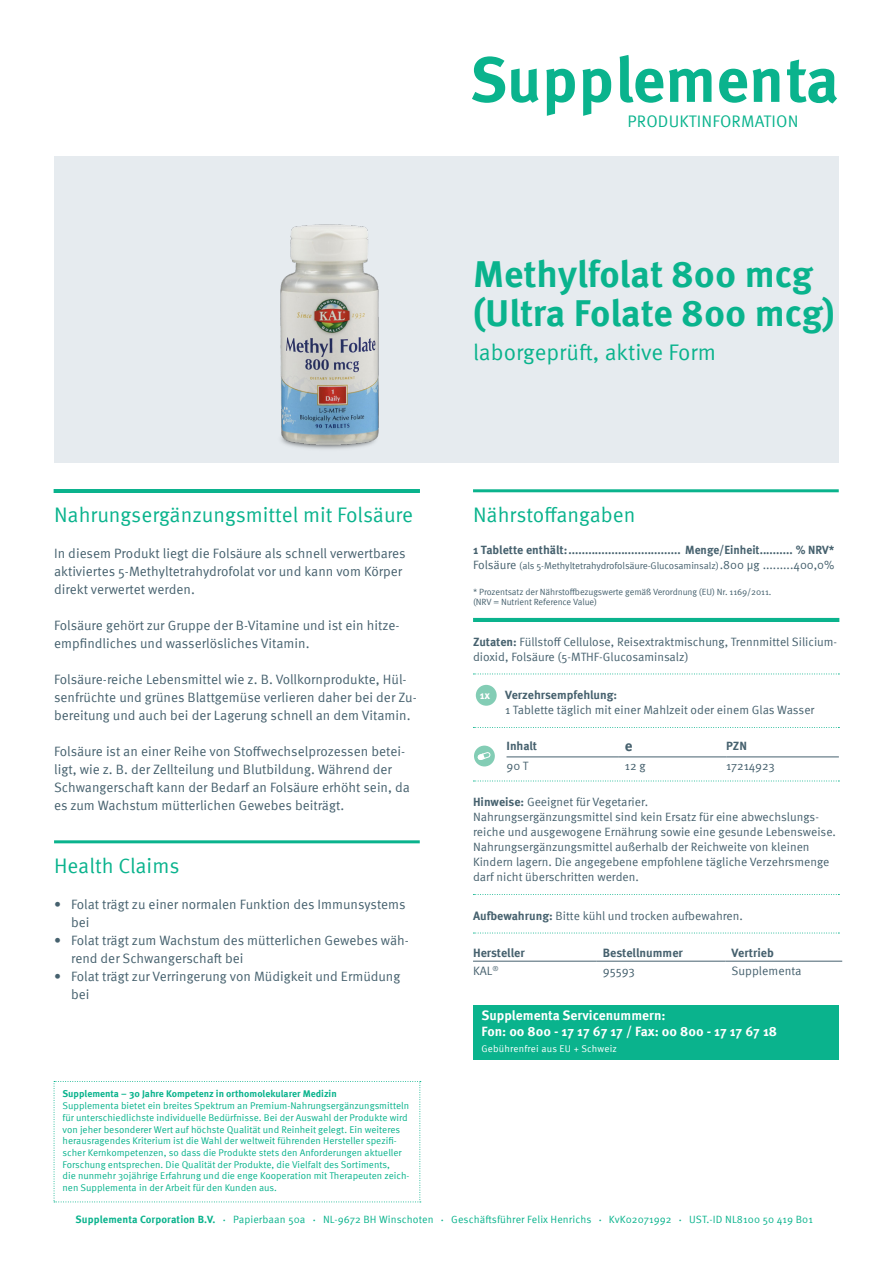
<style>
.page{position:relative;width:893px;height:1263px;background:#fff}
.page>*{position:absolute;margin:0;border:0;box-sizing:border-box;transform-origin:0 0}
.Produkt_Titel{font:700 63.45px "Meta Pro";color:#0ab38d}
.Produkt_Titel-2{font:700 37.5px/39px "Meta Pro";color:#0ab38d}
.Produkt_Subline{font:22.5px "Meta Pro";color:#0ab38d}
.Headline-Grün{font:21px "Meta Pro";color:#0ab38d}
.t1{font:16.65px "Meta Pro";letter-spacing:.01em;color:#0ab38d}
.Nährstoffangaben{font:700 15px "Meta Pro";color:#46616e}
.Fließtext{font:13.5px/18px "Meta Pro";color:#46616e}
.Servicenummern{font:700 13.5px/16.2px "Meta Pro";color:#fff}
.Nährstoffangaben-2{font:700 12.15px "Meta Pro";color:#46616e}
.Nährstoffangaben-3{font:12.15px "Meta Pro";color:#46616e}
.Fließtext_klein{font:12.15px "Meta Pro";letter-spacing:-.005em;color:#46616e}
.Fließtext_klein_mit{font:12px/15px "Meta Pro";color:#46616e}
.Nährstoffangaben-4{font:700 12px "Meta Pro";color:#46616e}
.Nährstoffangaben-5{font:12px "Meta Pro";letter-spacing:-.01em;color:#46616e}
.Fließtext-2{font:700 10.95px "Meta Pro";color:#fff}
.t2{font:10.5px "Meta Pro";letter-spacing:.01em;color:#0ab38d}
.t3{font:700 10.5px "Meta Pro";letter-spacing:.01em;color:#0ab38d}
.Supplementa_Text_Kle{font:9.75px/11.7px "Meta Pro";color:#0ab38d}
.Nährstoffangaben-6{font:9.75px "Meta Pro";letter-spacing:-.01em;color:#46616e}
.Servicenummern-2{font:9.75px "Meta Pro";letter-spacing:.02em;color:#fff}
.Nährstoffangaben-7{font:9px/10.5px "Meta Pro";letter-spacing:-.01em;color:#46616e}
.s1{font-weight:700}
.s2{font-size:12px}
.s3{font-size:4.5px}
</style>
<div class="page">
<div style="left:54px;top:156px;width:785px;height:306px;background:#e6ebef"></div>
<hr style="left:54px;top:840px;width:366px;height:3px;background:#0ab38d">
<hr style="left:473px;top:489px;width:366px;height:3px;background:#0ab38d">
<svg style="left:473px;top:674px;width:366px;height:1px"></svg>
<svg style="left:473px;top:727px;width:366px;height:1px"></svg>
<svg style="left:473px;top:781px;width:366px;height:1px"></svg>
<svg style="left:473px;top:894px;width:366px;height:1px"></svg>
<svg style="left:473px;top:933px;width:366px;height:1px"></svg>
<div style="left:473px;top:1005px;width:366px;height:54px;background:#0ab38d"></div>
<div style="left:476px;top:685px;width:21px;height:21px;background:#83cdb5;border-radius:50%"></div>
<hr style="left:506px;top:757px;width:113px;height:1px;background:#46616e">
<hr style="left:619px;top:757px;width:107px;height:1px;background:#46616e">
<hr style="left:726px;top:757px;width:113px;height:1px;background:#46616e">
<div style="left:474px;top:746px;width:21px;height:20px;background:#83cdb5;border-radius:50%"></div>
<svg style="left:478px;top:752px;width:12px;height:8px"></svg>
<hr style="left:473px;top:961px;width:124px;height:1px;background:#46616e">
<hr style="left:597px;top:961px;width:129px;height:1px;background:#46616e">
<hr style="left:726px;top:961px;width:116px;height:1px;background:#46616e">
<hr style="left:473px;top:618px;width:366px;height:3px;background:#0ab38d">
<svg style="left:54px;top:1081px;width:367px;height:121px"></svg>
<hr style="left:54px;top:489px;width:366px;height:3px;background:#0ab38d">
<img style="left:280px;top:224px;width:99px;height:225px">
<p class="Produkt_Titel" style="left:470px;top:30px;width:371px">Supplementa</p>
<p class="t1" style="left:628px;top:109px;width:172px">PRODUKTINFORMATION</p>
<p class="Headline-Grün" style="left:54px;top:499px;width:361px">Nahrungsergänzungsmittel mit Folsäure</p>
<p class="Fließtext" style="left:54px;top:543px;width:353px">In diesem Produkt liegt die Folsäure als schnell verwertbares aktiviertes 5-Methyltetrahydrofolat vor und kann vom Körper direkt verwertet werden.</p>
<p class="Fließtext" style="left:54px;top:615px;width:347px">Folsäure gehört zur Gruppe der B-Vitamine und ist ein hitze&shy;empfindliches und wasserlösliches Vitamin.</p>
<p class="Fließtext" style="left:54px;top:669px;width:364px">Folsäure-reiche Lebensmittel wie z. B. Vollkornprodukte, Hül&shy;senfrüchte und grünes Blattgemüse verlieren daher bei der Zu&shy;bereitung und auch bei der Lagerung schnell an dem Vitamin.</p>
<p class="Fließtext" style="left:54px;top:741px;width:357px">Folsäure ist an einer Reihe von Stoffwechselprozessen betei&shy;ligt, wie z. B. der Zellteilung und Blutbildung. Während der Schwangerschaft kann der Bedarf an Folsäure erhöht sein, da es zum Wachstum mütterlichen Gewebes beiträgt.</p>
<p class="Headline-Grün" style="left:54px;top:850px;width:127px">Health Claims</p>
<p class="Fließtext" style="left:71px;top:894px;width:336px;text-indent:-17px">• Folat trägt zu einer normalen Funktion des Immunsystems bei</p>
<p class="Fließtext" style="left:71px;top:930px;width:339px;text-indent:-17px">• Folat trägt zum Wachstum des mütterlichen Gewebes wäh&shy;rend der Schwangerschaft bei</p>
<p class="Fließtext" style="left:71px;top:966px;width:331px;text-indent:-17px">• Folat trägt zur Verringerung von Müdigkeit und Ermüdung bei</p>
<p class="Supplementa_Text_Kle" style="left:63px;top:1087px;width:348px"><span class="s1">Supplementa – 30 Jahre Kompetenz in orthomolekularer Medizin<br></span>Supplementa bietet ein breites Spektrum an Premium-Nahrungsergänzungsmitteln für unterschiedlichste individuelle Bedürfnisse. Bei der Auswahl der Produkte wird von jeher besonderer Wert auf höchste Qualität und Reinheit gelegt. Ein weiteres herausragendes Kriterium ist die Wahl der weltweit führenden Hersteller spezifi&shy;scher Kernkompetenzen, so dass die Produkte stets den Anforderungen aktueller Forschung entsprechen. Die Qualität der Produkte, die Vielfalt des Sortiments,<br>die nunmehr 30jährige Erfahrung und die enge Kooperation mit Therapeuten zeich&shy;nen Supplementa in der Arbeit für den Kunden aus.</p>
<p class="Produkt_Titel-2" style="left:473px;top:252px;width:363px">Methylfolat 800 mcg (Ultra Folate 800 mcg)</p>
<p class="Produkt_Subline" style="left:473px;top:336px;width:245px">laborgeprüft, aktive Form</p>
<p class="Headline-Grün" style="left:473px;top:499px;width:164px">Nährstoffangaben</p>
<p class="Nährstoffangaben-4" style="left:473px;top:541px;width:363px">1 Tablette enthält:.................................. Menge/Einheit.......... % NRV*</p>
<p class="Nährstoffangaben-6" style="left:473px;top:559px;width:363px"><span class="s2">Folsäure</span> (als 5-Methyltetrahydrofolsäure-Glucosaminsalz)<span class="s2">.800 µg .........400,0%</span></p>
<p class="Nährstoffangaben-7" style="left:473px;top:586px;width:300px">* Prozentsatz der Nährstoffbezugswerte gemäß Verordnung (EU) Nr. 1169/2011. (NRV = Nutrient Reference Value)</p>
<p class="Fließtext_klein_mit" style="left:473px;top:633px;width:366px"><span class="s1">Zutaten:</span> Füllstoff Cellulose, Reisextraktmischung, Trennmittel Silicium&shy;dioxid, Folsäure (5-MTHF-Glucosaminsalz)</p>
<p class="Fließtext-2" style="left:480px;top:686px;width:12px">1x</p>
<p class="Fließtext_klein_mit" style="left:505px;top:687px;width:311px"><span class="s1">Verzehrsempfehlung:<br></span>1 Tablette täglich mit einer Mahlzeit oder einem Glas Wasser</p>
<p class="Nährstoffangaben-4" style="left:506px;top:737px;width:32px">Inhalt</p>
<p class="Nährstoffangaben" style="left:625px;top:734px;width:9px">e</p>
<p class="Nährstoffangaben-4" style="left:726px;top:737px;width:22px">PZN</p>
<p class="Nährstoffangaben-5" style="left:506px;top:757px;width:23px">90 T</p>
<p class="Nährstoffangaben-5" style="left:625px;top:757px;width:22px">12 g</p>
<p class="Nährstoffangaben-5" style="left:726px;top:757px;width:50px">17214923</p>
<p class="Fließtext_klein_mit" style="left:473px;top:794px;width:364px"><span class="s1">Hinweise:</span> Geeignet für Vegetarier.<br>Nahrungsergänzungsmittel sind kein Ersatz für eine abwechslungs&shy;reiche und ausgewogene Ernährung sowie eine gesunde Lebensweise.<br>Nahrungsergänzungsmittel außerhalb der Reichweite von kleinen Kindern lagern. Die angegebene empfohlene tägliche Verzehrsmenge darf nicht überschritten werden.</p>
<p class="Fließtext_klein_mit" style="left:473px;top:907px;width:271px"><span class="s1">Aufbewahrung:</span> Bitte kühl und trocken aufbewahren.</p>
<p class="Nährstoffangaben-2" style="left:473px;top:943px;width:53px">Hersteller</p>
<p class="Nährstoffangaben-2" style="left:603px;top:943px;width:82px">Bestellnummer</p>
<p class="Nährstoffangaben-2" style="left:732px;top:943px;width:44px">Vertrieb</p>
<p class="Nährstoffangaben-3" style="left:473px;top:961px;width:27px">KAL<sup>®</sup></p>
<p class="Fließtext_klein" style="left:603px;top:961px;width:34px">95593</p>
<p class="Nährstoffangaben-3" style="left:732px;top:961px;width:71px">Supplementa</p>
<p class="Servicenummern" style="left:482px;top:1006px;width:297px">Supplementa Servicenummern:<br>Fon: 00 800 - 17 17 67 17 / Fax: 00 800 - 17 17 67 18</p>
<p class="Servicenummern-2" style="left:482px;top:1041px;width:137px">Gebührenfrei aus EU + Schweiz</p>
<p class="t3" style="left:76px;top:1211px;width:141px">Supplementa Corporation B.V.</p>
<p class="t2" style="left:223px;top:1211px;width:84px"><span class="s3">•</span> Papierbaan 50a</p>
<p class="t2" style="left:313px;top:1211px;width:122px"><span class="s3">•</span> NL-9672 BH Winschoten</p>
<p class="t2" style="left:441px;top:1211px;width:152px"><span class="s3">•</span> Geschäftsführer Felix Henrichs</p>
<p class="t2" style="left:599px;top:1211px;width:74px"><span class="s3">•</span> KvK02071992</p>
<p class="t2" style="left:679px;top:1211px;width:135px"><span class="s3">•</span> UST.-ID NL8100 50 419 B01</p>
</div>
